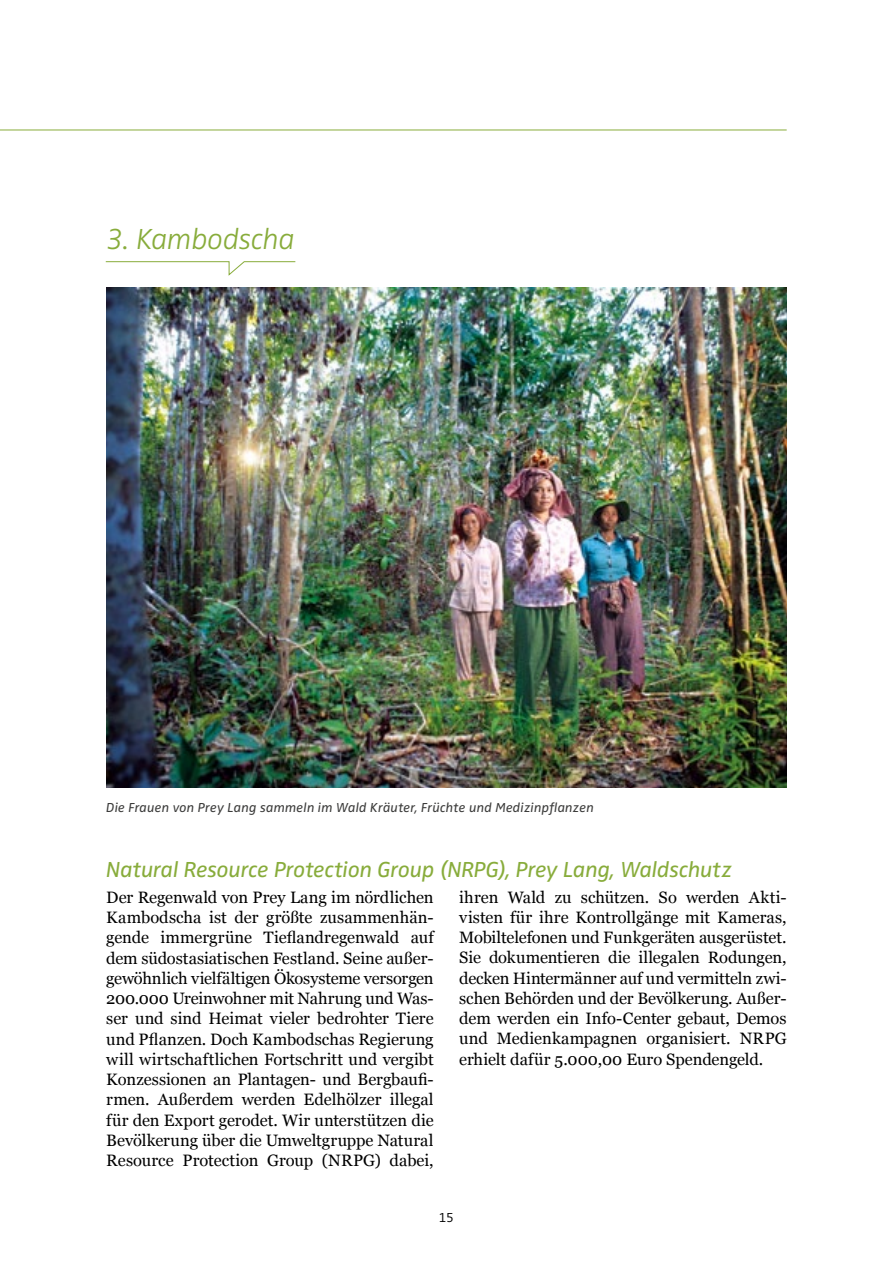
<style>
.page{position:relative;width:893px;height:1263px;background:#fff}
.page>*{position:absolute;margin:0;border:0;box-sizing:border-box;transform-origin:0 0}
.t1{font:italic 300 30px "Zwo";letter-spacing:-.01em;color:#88ac3b}
.t2{font:italic 22.5px "Zwo";letter-spacing:-.01em;color:#88ac3b}
.t3{font:16.5px/20.2px "Georgia";color:#000;text-align:justify}
.t4{font:italic 13.5px "Zwo";letter-spacing:.015em;color:#3c3c3b}
.t5{font:300 13.5px "Zwo";color:#000}
</style>
<div class="page">
<hr style="left:0;top:130px;width:787px;height:1px;background:#88ac3b">
<img style="left:106px;top:288px;width:681px;height:500px">
<svg style="left:105px;top:261px;width:191px;height:15px"></svg>
<h1 class="t1" style="left:106px;top:221px;width:190px">3. Kambodscha</h1>
<p class="t4" style="left:106px;top:800px;width:489px">Die Frauen von Prey Lang sammeln im Wald Kräuter, Früchte und Medizinpflanzen</p>
<h2 class="t2" style="left:106px;top:857px;width:627px">Natural Resource Protection Group (NRPG), Prey Lang, Waldschutz</h2>
<p class="t3" style="left:106px;top:886px;width:329px">Der Regenwald von Prey Lang im nördlichen Kambodscha ist der größte zusammenhän&shy;gende immergrüne Tieflandregenwald auf dem südostasiatischen Festland. Seine außer&shy;gewöhnlich vielfältigen Ökosysteme versorgen 200.000 Ureinwohner mit Nahrung und Was&shy;ser und sind Heimat vieler bedrohter Tiere und Pflanzen. Doch Kambodschas Regierung will wirtschaftlichen Fortschritt und vergibt Konzessionen an Plantagen- und Bergbaufi&shy;rmen. Außerdem werden Edelhölzer illegal für den Export gerodet. Wir unterstützen die Bevölkerung über die Umweltgruppe Natural Resource Protection Group (NRPG) dabei,</p>
<p class="t3" style="left:459px;top:886px;width:329px">ihren Wald zu schützen. So werden Akti&shy;visten für ihre Kontrollgänge mit Kameras, Mobiltelefonen und Funkgeräten ausgerüstet.<br>Sie dokumentieren die illegalen Rodungen, decken Hintermänner auf und vermitteln zwi&shy;schen Behörden und der Bevölkerung. Außer&shy;dem werden ein Info-Center gebaut, Demos und Medienkampagnen organisiert. NRPG erhielt dafür 5.000,00 Euro Spendengeld.</p>
<p class="t5" style="left:439px;top:1210px;width:17px">15</p>
</div>
